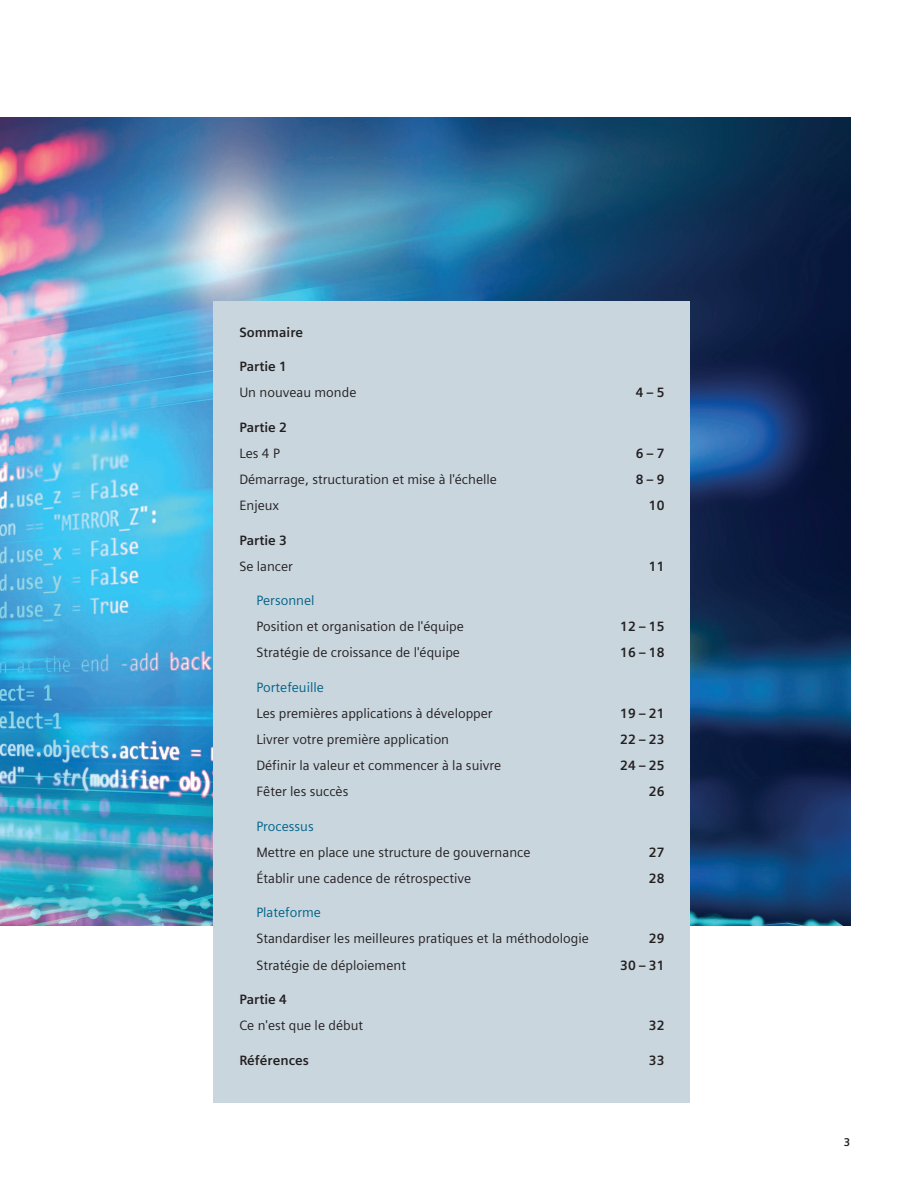
<style>
.page{position:relative;width:918px;height:1188px;background:#fff}
.page>*{position:absolute;margin:0;border:0;box-sizing:border-box;transform-origin:0 0}
.Body_text_Blk__9pt_4{font:13.5px "Siemens Sans Global";color:#231f20}
.Body_text_Blk__9pt_4-2{font:700 13.5px "Siemens Sans Global";color:#231f20}
.Body_text_Blk__9pt_4-3{font:13.5px "Siemens Sans Global";color:#006288}
.Subhead_Intro_Blk__1{font:700 13.5px "Siemens Sans Global";color:#231f20}
.t1{font:700 11.25px "Siemens Sans Global";color:#231f20}
</style>
<div class="page">
<img style="left:0;top:118px;width:850px;height:808px">
<div style="left:214px;top:301px;width:476px;height:802px;background:#c9d6de"></div>
<p class="Subhead_Intro_Blk__1" style="left:239px;top:322px;width:65px">Sommaire</p>
<p class="Body_text_Blk__9pt_4-2" style="left:239px;top:356px;width:49px">Partie 1</p>
<p class="Body_text_Blk__9pt_4" style="left:239px;top:383px;width:119px">Un nouveau monde</p>
<p class="Body_text_Blk__9pt_4-2" style="left:636px;top:382px;width:30px">4 – 5</p>
<p class="Body_text_Blk__9pt_4-2" style="left:239px;top:417px;width:49px">Partie 2</p>
<p class="Body_text_Blk__9pt_4" style="left:239px;top:443px;width:42px">Les 4 P</p>
<p class="Body_text_Blk__9pt_4-2" style="left:636px;top:443px;width:30px">6 – 7</p>
<p class="Body_text_Blk__9pt_4" style="left:239px;top:469px;width:259px">Démarrage, structuration et mise à l'échelle</p>
<p class="Body_text_Blk__9pt_4-2" style="left:636px;top:469px;width:30px">8 – 9</p>
<p class="Body_text_Blk__9pt_4" style="left:239px;top:495px;width:41px">Enjeux</p>
<p class="Body_text_Blk__9pt_4-2" style="left:649px;top:495px;width:17px">10</p>
<p class="Body_text_Blk__9pt_4-2" style="left:239px;top:530px;width:49px">Partie 3</p>
<p class="Body_text_Blk__9pt_4" style="left:239px;top:556px;width:55px">Se lancer</p>
<p class="Body_text_Blk__9pt_4-2" style="left:649px;top:556px;width:17px">11</p>
<p class="Body_text_Blk__9pt_4-3" style="left:256px;top:590px;width:60px">Personnel</p>
<p class="Body_text_Blk__9pt_4" style="left:256px;top:616px;width:209px">Position et organisation de l'équipe</p>
<p class="Body_text_Blk__9pt_4-2" style="left:620px;top:616px;width:46px">12 – 15</p>
<p class="Body_text_Blk__9pt_4" style="left:256px;top:643px;width:205px">Stratégie de croissance de l'équipe</p>
<p class="Body_text_Blk__9pt_4-2" style="left:620px;top:642px;width:46px">16 – 18</p>
<p class="Body_text_Blk__9pt_4-3" style="left:256px;top:677px;width:69px">Portefeuille</p>
<p class="Body_text_Blk__9pt_4" style="left:256px;top:703px;width:238px">Les premières applications à développer</p>
<p class="Body_text_Blk__9pt_4-2" style="left:620px;top:703px;width:46px">19 – 21</p>
<p class="Body_text_Blk__9pt_4" style="left:256px;top:729px;width:194px">Livrer votre première application</p>
<p class="Body_text_Blk__9pt_4-2" style="left:620px;top:729px;width:46px">22 – 23</p>
<p class="Body_text_Blk__9pt_4" style="left:256px;top:755px;width:246px">Définir la valeur et commencer à la suivre</p>
<p class="Body_text_Blk__9pt_4-2" style="left:620px;top:755px;width:46px">24 – 25</p>
<p class="Body_text_Blk__9pt_4" style="left:256px;top:781px;width:94px">Fêter les succès</p>
<p class="Body_text_Blk__9pt_4-2" style="left:649px;top:781px;width:17px">26</p>
<p class="Body_text_Blk__9pt_4-3" style="left:256px;top:816px;width:59px">Processus</p>
<p class="Body_text_Blk__9pt_4" style="left:256px;top:842px;width:276px">Mettre en place une structure de gouvernance</p>
<p class="Body_text_Blk__9pt_4-2" style="left:649px;top:842px;width:17px">27</p>
<p class="Body_text_Blk__9pt_4" style="left:256px;top:868px;width:216px">Établir une cadence de rétrospective</p>
<p class="Body_text_Blk__9pt_4-2" style="left:649px;top:868px;width:17px">28</p>
<p class="Body_text_Blk__9pt_4-3" style="left:256px;top:903px;width:66px">Plateforme</p>
<p class="Body_text_Blk__9pt_4" style="left:256px;top:929px;width:334px">Standardiser les meilleures pratiques et la méthodologie</p>
<p class="Body_text_Blk__9pt_4-2" style="left:649px;top:928px;width:17px">29</p>
<p class="Body_text_Blk__9pt_4" style="left:256px;top:955px;width:151px">Stratégie de déploiement</p>
<p class="Body_text_Blk__9pt_4-2" style="left:620px;top:954px;width:46px">30 – 31</p>
<p class="Body_text_Blk__9pt_4-2" style="left:239px;top:989px;width:49px">Partie 4</p>
<p class="Body_text_Blk__9pt_4" style="left:239px;top:1015px;width:125px">Ce n'est que le début</p>
<p class="Body_text_Blk__9pt_4-2" style="left:649px;top:1015px;width:17px">32</p>
<p class="Body_text_Blk__9pt_4-2" style="left:239px;top:1050px;width:71px">Références</p>
<p class="Body_text_Blk__9pt_4-2" style="left:649px;top:1050px;width:17px">33</p>
<p class="t1" style="left:844px;top:1134px;width:8px">3</p>
</div>
